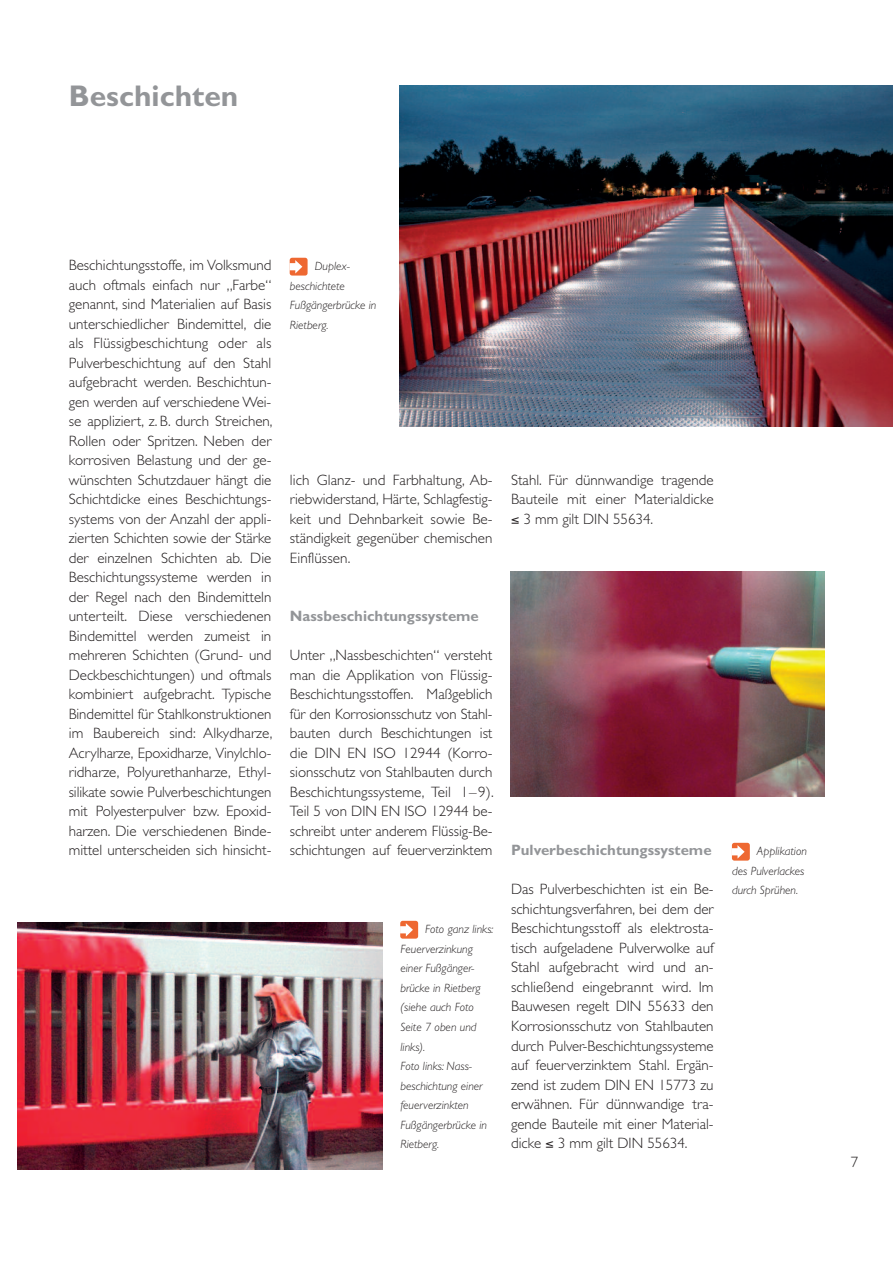
<style>
.page{position:relative;width:893px;height:1263px;background:#fff}
.page>*{position:absolute;margin:0;border:0;box-sizing:border-box;transform-origin:0 0}
.t1{font:700 30px "Gill Sans";color:#939598}
.t2{font:300 15px/19.5px "Gill Sans";color:#231f20;text-align:justify}
.t3{font:700 15px "Gill Sans";color:#939598}
.t4{font:italic 300 12px/19.5px "Gill Sans";color:#231f20}
</style>
<div class="page">
<img style="left:400px;top:85px;width:493px;height:341px">
<div style="left:400px;top:921px;width:18px;height:18px;background:#ee6831;border-radius:2px"></div>
<svg style="left:400px;top:923px;width:13px;height:13px"></svg>
<div style="left:290px;top:258px;width:18px;height:18px;background:#ee6831;border-radius:2px"></div>
<svg style="left:290px;top:260px;width:12px;height:13px"></svg>
<div style="left:732px;top:843px;width:18px;height:18px;background:#ee6831;border-radius:2px"></div>
<svg style="left:732px;top:845px;width:13px;height:13px"></svg>
<img style="left:17px;top:922px;width:366px;height:247px">
<img style="left:510px;top:572px;width:315px;height:225px">
<h1 class="t1" style="left:69px;top:85px;width:171px">Beschichten</h1>
<p class="t2" style="left:69px;top:257px;width:205px">Beschichtungsstoffe, im Volksmund auch oftmals einfach nur „Farbe“ genannt, sind Materialien auf Basis unterschiedlicher Bindemittel, die als Flüssigbeschichtung oder als Pulverbeschichtung auf den Stahl aufgebracht werden. Beschichtun&shy;gen werden auf verschiedene Wei&shy;se appliziert, z. B. durch Streichen, Rollen oder Spritzen. Neben der korrosiven Belastung und der ge&shy;wünschten Schutzdauer hängt die Schichtdicke eines Beschichtungs&shy;systems von der Anzahl der appli&shy;zierten Schichten sowie der Stärke der einzelnen Schichten ab. Die Beschichtungssysteme werden in der Regel nach den Bindemitteln unterteilt. Diese verschiedenen Bindemittel werden zumeist in mehreren Schichten (Grund- und Deckbeschichtungen) und oftmals kombiniert aufgebracht. Typische Bindemittel für Stahlkonstruktionen im Baubereich sind: Alkydharze, Acrylharze, Epoxidharze, Vinylchlo&shy;ridharze, Polyurethanharze, Ethyl&shy;silikate sowie Pulverbeschichtungen mit Polyesterpulver bzw. Epoxid&shy;harzen. Die verschiedenen Binde&shy;mittel unterscheiden sich hinsicht-</p>
<p class="t4" style="left:290px;top:258px;width:88px;text-indent:25px">Duplex&shy;beschichtete<br>Fußgängerbrücke in<br>Rietberg.</p>
<p class="t2" style="left:290px;top:471px;width:204px">lich Glanz- und Farbhaltung, Ab&shy;riebwiderstand, Härte, Schlagfestig&shy;keit und Dehnbarkeit sowie Be&shy;ständigkeit gegenüber chemischen Einflüssen.</p>
<p class="t2" style="left:511px;top:471px;width:204px">Stahl. Für dünnwandige tragende Bauteile mit einer Materialdicke ≤ 3 mm gilt DIN 55634.</p>
<p class="t3" style="left:290px;top:611px;width:191px">Nassbeschichtungssysteme</p>
<p class="t2" style="left:290px;top:647px;width:205px">Unter „Nassbeschichten“ versteht man die Applikation von Flüssig-Beschichtungsstoffen. Maßgeblich für den Korrosionsschutz von Stahl&shy;bauten durch Beschichtungen ist die DIN EN ISO 12944 (Korro&shy;sionsschutz von Stahlbauten durch Beschichtungssysteme, Teil 1–9).<br>Teil 5 von DIN EN ISO 12944 be&shy;schreibt unter anderem Flüssig-Be&shy;schichtungen auf feuerverzinktem</p>
<p class="t4" style="left:400px;top:921px;width:95px;text-indent:25px">Foto ganz links:<br>Feuerverzinkung einer Fußgänger&shy;brücke in Rietberg (siehe auch Foto<br>Seite 7 oben und links).<br>Foto links: Nass&shy;beschichtung einer feuerverzinkten<br>Fußgängerbrücke in<br>Rietberg.</p>
<p class="t3" style="left:511px;top:845px;width:202px">Pulverbeschichtungssysteme</p>
<p class="t2" style="left:511px;top:881px;width:204px">Das Pulverbeschichten ist ein Be&shy;schichtungsverfahren, bei dem der Beschichtungsstoff als elektrosta&shy;tisch aufgeladene Pulverwolke auf Stahl aufgebracht wird und an&shy;schließend eingebrannt wird. Im Bauwesen regelt DIN 55633 den Korrosionsschutz von Stahlbauten durch Pulver-Beschichtungssysteme auf feuerverzinktem Stahl. Ergän&shy;zend ist zudem DIN EN 15773 zu erwähnen. Für dünnwandige tra&shy;gende Bauteile mit einer Material&shy;dicke ≤ 3 mm gilt DIN 55634.</p>
<p class="t4" style="left:732px;top:843px;width:76px;text-indent:25px">Applikation des Pulverlackes durch Sprühen.</p>
<p class="t2" style="left:851px;top:1154px;width:9px">7</p>
</div>
